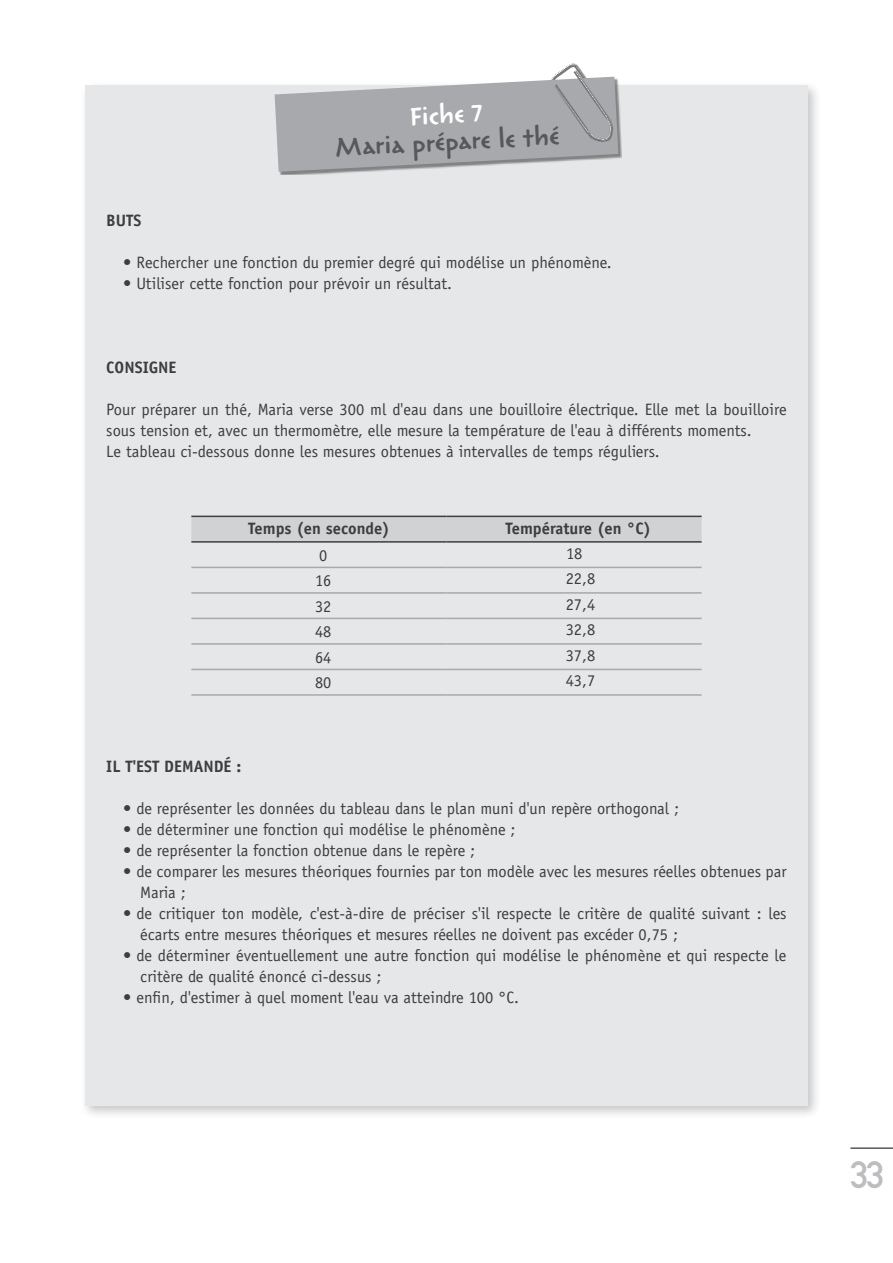
<style>
.page{position:relative;width:893px;height:1263px;background:#fff}
.page>*{position:absolute;margin:0;border:0;box-sizing:border-box;transform-origin:0 0}
.t1{font:37.5px "DIN Mittelschrift";color:#bcbdc0}
.t2{font:33px "Reliq MM 585 0";color:#57585a}
.t3{font:33px "Reliq MM 585 0";color:#fff}
.t4{font:16.5px/21px "Officina Sans";color:#3e3e3f}
.t5{font:700 16.5px "Officina Sans";color:#3e3e3f}
.s1{font-weight:700}
</style>
<div class="page">
<hr style="left:850px;top:1147px;width:43px;height:2px;background:#57585a">
<div style="left:80px;top:80px;width:741px;height:1039px;background:#231f20;opacity:.25"></div>
<div style="left:85px;top:85px;width:723px;height:1021px;background:#e6e7e9"></div>
<div style="left:276px;top:78px;width:345px;height:97px;background:#231f20;opacity:.5"></div>
<svg style="left:275px;top:64px;width:355px;height:108px"></svg>
<div style="left:191px;top:517px;width:511px;height:24px;background:#d1d2d4"></div>
<hr style="left:191px;top:567px;width:255px;height:1px;background:#a8a9ad">
<hr style="left:446px;top:567px;width:256px;height:1px;background:#a8a9ad">
<hr style="left:191px;top:592px;width:255px;height:2px;background:#a8a9ad">
<hr style="left:446px;top:592px;width:256px;height:2px;background:#a8a9ad">
<hr style="left:191px;top:618px;width:255px;height:1px;background:#a8a9ad">
<hr style="left:446px;top:618px;width:256px;height:1px;background:#a8a9ad">
<hr style="left:191px;top:643px;width:255px;height:2px;background:#a8a9ad">
<hr style="left:446px;top:643px;width:256px;height:2px;background:#a8a9ad">
<hr style="left:191px;top:669px;width:255px;height:1px;background:#a8a9ad">
<hr style="left:446px;top:669px;width:256px;height:1px;background:#a8a9ad">
<hr style="left:191px;top:694px;width:255px;height:2px;background:#a8a9ad">
<hr style="left:446px;top:694px;width:256px;height:2px;background:#a8a9ad">
<hr style="left:191px;top:516px;width:255px;height:1px;background:#3e3e3f">
<hr style="left:446px;top:516px;width:256px;height:1px;background:#3e3e3f">
<hr style="left:191px;top:541px;width:255px;height:2px;background:#3e3e3f">
<hr style="left:446px;top:541px;width:256px;height:2px;background:#3e3e3f">
<p class="t3" style="left:409px;top:100px;width:75px;rotate:-3deg">Fiche 7</p>
<p class="t2" style="left:335px;top:131px;width:226px;rotate:-3deg">Maria prépare le thé</p>
<p class="t5" style="left:106px;top:210px;width:37px">BUTS</p>
<p class="t4" style="left:123px;top:252px;width:490px"><span class="s1">•</span> Rechercher une fonction du premier degré qui modélise un phénomène.</p>
<p class="t4" style="left:123px;top:273px;width:330px"><span class="s1">•</span> Utiliser cette fonction pour prévoir un résultat.</p>
<p class="t5" style="left:106px;top:357px;width:72px">CONSIGNE</p>
<p class="t4" style="left:106px;top:399px;width:682px">Pour préparer un thé, Maria verse 300 ml d'eau dans une bouilloire électrique. Elle met la bouilloire sous tension et, avec un thermomètre, elle mesure la température de l'eau à différents moments.</p>
<p class="t4" style="left:106px;top:441px;width:555px">Le tableau ci-dessous donne les mesures obtenues à intervalles de temps réguliers.</p>
<p class="t5" style="left:248px;top:518px;width:143px">Temps (en seconde)</p>
<p class="t5" style="left:505px;top:518px;width:147px">Température (en °C)</p>
<p class="t4" style="left:319px;top:545px;width:10px">0</p>
<p class="t4" style="left:566px;top:542px;width:18px">18</p>
<p class="t4" style="left:315px;top:570px;width:18px">16</p>
<p class="t4" style="left:566px;top:568px;width:31px">22,8</p>
<p class="t4" style="left:315px;top:596px;width:18px">32</p>
<p class="t4" style="left:566px;top:593px;width:31px">27,4</p>
<p class="t4" style="left:315px;top:621px;width:18px">48</p>
<p class="t4" style="left:566px;top:619px;width:31px">32,8</p>
<p class="t4" style="left:315px;top:647px;width:18px">64</p>
<p class="t4" style="left:566px;top:644px;width:31px">37,8</p>
<p class="t4" style="left:315px;top:672px;width:18px">80</p>
<p class="t4" style="left:566px;top:670px;width:31px">43,7</p>
<p class="t5" style="left:106px;top:756px;width:137px">IL T'EST DEMANDÉ :</p>
<p class="t4" style="left:123px;top:798px;width:557px"><span class="s1">•</span> de représenter les données du tableau dans le plan muni d'un repère orthogonal ;</p>
<p class="t4" style="left:123px;top:819px;width:394px"><span class="s1">•</span> de déterminer une fonction qui modélise le phénomène ;</p>
<p class="t4" style="left:123px;top:840px;width:353px"><span class="s1">•</span> de représenter la fonction obtenue dans le repère ;</p>
<p class="t4" style="left:140px;top:861px;width:648px;text-indent:-17px"><span class="s1">•</span> de comparer les mesures théoriques fournies par ton modèle avec les mesures réelles obtenues par<br>Maria ;</p>
<p class="t4" style="left:140px;top:903px;width:648px;text-indent:-17px"><span class="s1">•</span> de critiquer ton modèle, c'est-à-dire de préciser s'il respecte le critère de qualité suivant : les écarts entre mesures théoriques et mesures réelles ne doivent pas excéder 0,75 ;</p>
<p class="t4" style="left:140px;top:945px;width:648px;text-indent:-17px"><span class="s1">•</span> de déterminer éventuellement une autre fonction qui modélise le phénomène et qui respecte le critère de qualité énoncé ci-dessus ;</p>
<p class="t4" style="left:123px;top:987px;width:397px"><span class="s1">•</span> enfin, d'estimer à quel moment l'eau va atteindre 100 °C.</p>
<h1 class="t1" style="left:850px;top:1153px;width:36px">33</h1>
</div>
